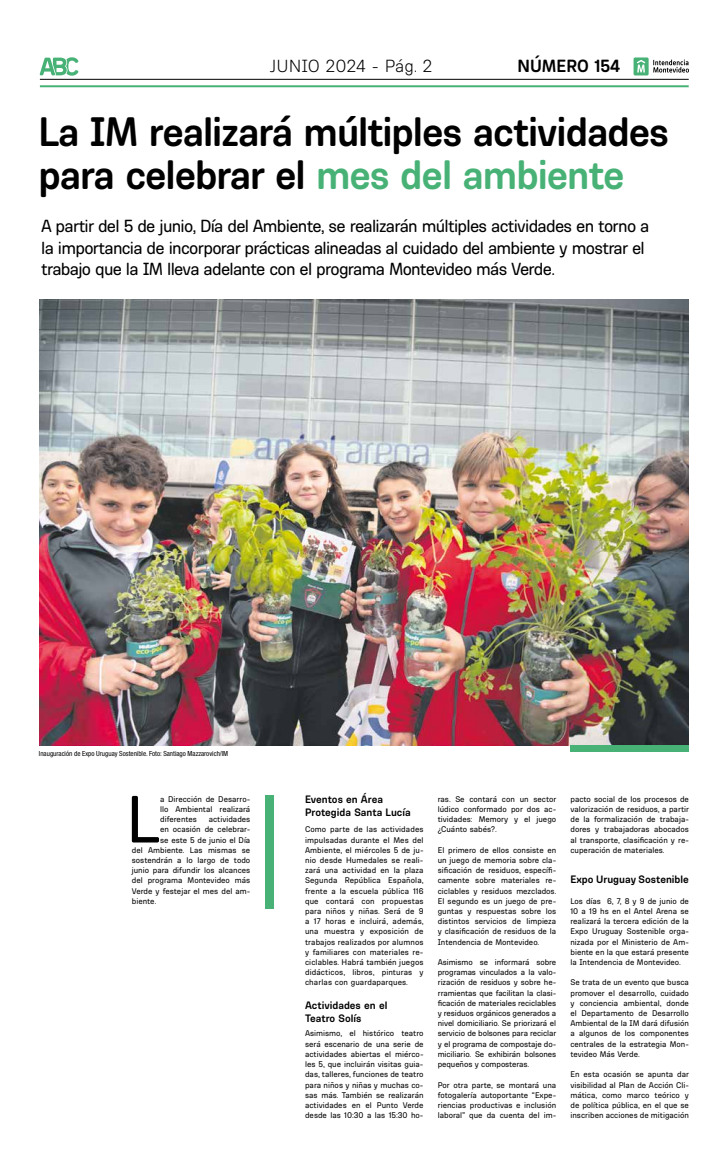
<style>
.page{position:relative;width:723px;height:1149px;background:#fff}
.page>*{position:absolute;margin:0;border:0;box-sizing:border-box;transform-origin:0 0}
.t1{font:68.5px "Ciudadana";color:#000}
.t2{font:700 42px/43px "Ciudadana";letter-spacing:-.025em;color:#000}
.t3{font:18px/21.7px "Ciudadana";letter-spacing:-.04em;color:#000}
.t4{font:300 18px "Ciudadana";color:#000}
.t5{font:700 18px "Ciudadana";color:#000}
.t6{font:700 11px/13.2px "Ciudadana";color:#000}
.t7{font:8.5px/10.2px "Ciudadana";color:#000;text-align:justify}
.t8{font:condensed 7px "Helvetica Neue LT Std";color:#000}
.s1{color:#48b276}
</style>
<div class="page">
<hr style="left:40px;top:79px;width:649px;height:1px;background:#000">
<hr style="left:40px;top:85px;width:649px;height:2px;background:#48b276">
<svg style="left:40px;top:57px;width:39px;height:19px"></svg>
<svg style="left:633px;top:57px;width:56px;height:18px"></svg>
<img style="left:40px;top:299px;width:649px;height:446px">
<div style="left:570px;top:745px;width:119px;height:6px;background:#48b276"></div>
<div style="left:265px;top:795px;width:9px;height:113px;background:#48b276"></div>
<h3 class="t4" style="left:270px;top:56px;width:164px">JUNIO 2024 - Pág. 2</h3>
<h3 class="t5" style="left:517px;top:55px;width:104px">NÚMERO 154</h3>
<h2 class="t2" style="left:38px;top:110px;width:632px">La IM realizará múltiples actividades para celebrar el <span class="s1">mes del ambiente</span></h2>
<p class="t3" style="left:41px;top:215px;width:610px">A partir del 5 de junio, Día del Ambiente, se realizarán múltiples actividades en torno a la importancia de incorporar prácticas alineadas al cuidado del ambiente y mostrar el trabajo que la IM lleva adelante con el programa Montevideo más Verde.</p>
<p class="t8" style="left:39px;top:749px;width:191px">Inauguración de Expo Uruguay Sostenible. Foto: Santiago Mazzarovich/IM</p>
<h1 class="t1" style="left:126px;top:778px;width:36px">L</h1>
<p class="t7" style="left:160px;top:793px;width:92px">a Dirección de Desarro&shy;llo Ambiental realizará diferentes</p>
<p class="t7" style="left:209px;top:813px;width:43px">actividades</p>
<p class="t7" style="left:160px;top:823px;width:92px">en ocasión de celebrar-</p>
<p class="t7" style="left:160px;top:834px;width:92px">se este 5 de junio el Día</p>
<p class="t7" style="left:132px;top:844px;width:120px">del Ambiente. Las mismas se</p>
<p class="t7" style="left:132px;top:854px;width:120px">sostendrán a lo largo de todo</p>
<p class="t7" style="left:132px;top:864px;width:120px">junio para difundir los alcances</p>
<p class="t7" style="left:132px;top:874px;width:120px">del programa Montevideo más</p>
<p class="t7" style="left:132px;top:885px;width:120px">Verde y festejar el mes del am-</p>
<p class="t7" style="left:132px;top:895px;width:26px">biente.</p>
<p class="t6" style="left:305px;top:791px;width:107px">Eventos en Área<br>Protegida Santa Lucía</p>
<p class="t7" style="left:305px;top:823px;width:120px">Como parte de las actividades impulsadas durante el Mes del Ambiente, el miércoles 5 de ju&shy;nio desde Humedales se reali&shy;zará una actividad en la plaza Segunda República Española, frente a la escuela pública 116 que contará con propuestas para niños y niñas. Será de 9 a 17 horas e incluirá, además, una muestra y exposición de trabajos realizados por alumnos y familiares con materiales re&shy;ciclables. Habrá también juegos didácticos, libros, pinturas y charlas con guardaparques.</p>
<p class="t6" style="left:305px;top:997px;width:84px">Actividades en el<br>Teatro Solís</p>
<p class="t7" style="left:305px;top:1027px;width:120px">Asimismo, el histórico teatro será escenario de una serie de actividades abiertas el miérco&shy;les 5, que incluirán visitas guia&shy;das, talleres, funciones de teatro para niños y niñas y muchas co&shy;sas más. También se realizarán actividades en el Punto Verde desde las 10:30 a las 15:30 ho-</p>
<p class="t7" style="left:438px;top:793px;width:120px">ras. Se contará con un sector lúdico conformado por dos ac&shy;tividades: Memory y el juego ¿Cuánto sabés?.</p>
<p class="t7" style="left:438px;top:844px;width:120px">El primero de ellos consiste en un juego de memoria sobre cla&shy;sificación de residuos, específi&shy;camente sobre materiales re&shy;ciclables y residuos mezclados.<br>El segundo es un juego de pre&shy;guntas y respuestas sobre los distintos servicios de limpieza y clasificación de residuos de la Intendencia de Montevideo.</p>
<p class="t7" style="left:438px;top:956px;width:120px">Asimismo se informará sobre programas vinculados a la valo&shy;rización de residuos y sobre he&shy;rramientas que facilitan la clasi&shy;ficación de materiales reciclables y residuos orgánicos generados a nivel domiciliario. Se priorizará el servicio de bolsones para reciclar y el programa de compostaje do&shy;miciliario. Se exhibirán bolsones pequeños y composteras.</p>
<p class="t7" style="left:438px;top:1078px;width:120px">Por otra parte, se montará una fotogalería autoportante “Expe&shy;riencias productivas e inclusión laboral” que da cuenta del im-</p>
<p class="t7" style="left:570px;top:793px;width:120px">pacto social de los procesos de valorización de residuos, a partir de la formalización de trabaja&shy;dores y trabajadoras abocados al transporte, clasificación y re&shy;cuperación de materiales.</p>
<p class="t6" style="left:570px;top:872px;width:120px">Expo Uruguay Sostenible</p>
<p class="t7" style="left:570px;top:895px;width:120px">Los días 6, 7, 8 y 9 de junio de 10 a 19 hs en el Antel Arena se realizará la tercera edición de la Expo Uruguay Sostenible orga&shy;nizada por el Ministerio de Am&shy;biente en la que estará presente la Intendencia de Montevideo.</p>
<p class="t7" style="left:570px;top:976px;width:120px">Se trata de un evento que busca promover el desarrollo, cuidado y conciencia ambiental, donde el Departamento de Desarrollo Ambiental de la IM dará difusión a algunos de los componentes centrales de la estrategia Mon&shy;tevideo Más Verde.</p>
<p class="t7" style="left:570px;top:1068px;width:120px">En esta ocasión se apunta dar visibilidad al Plan de Acción Cli&shy;mática, como marco teórico y de política pública, en el que se inscriben acciones de mitigación</p>
</div>
